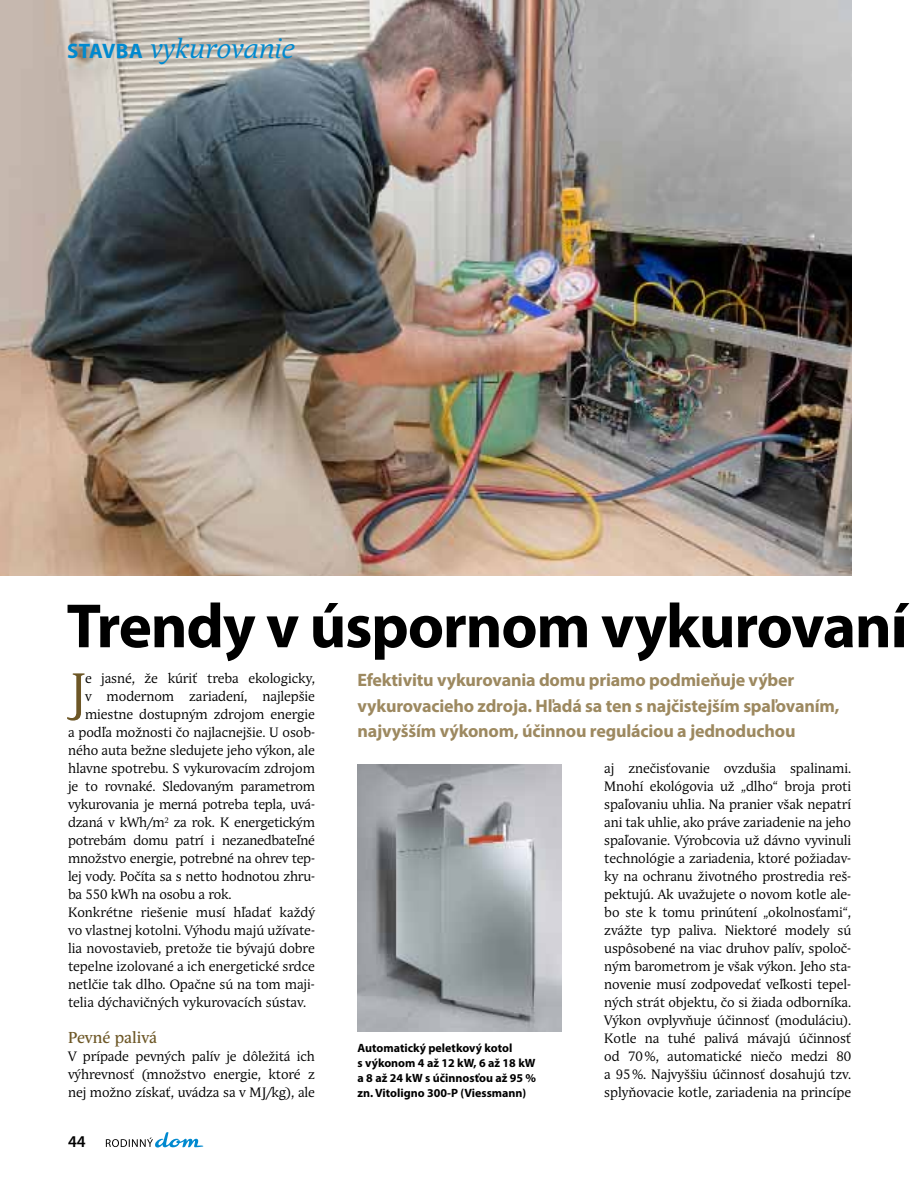
<style>
.page{position:relative;width:915px;height:1191px;background:#fff}
.page>*{position:absolute;margin:0;border:0;box-sizing:border-box;transform-origin:0 0}
.t1{font:700 63px "Myriad Pro";letter-spacing:-.02em;color:#000}
.t2{font:50.4px "Andulka Book Pro";color:#6d5726}
.t3{font:italic 27px "Andulka Book Pro";color:#0089cf}
.t4{font:700 18px/25.5px "Myriad Pro";letter-spacing:-.01em;color:#9d8960}
.t5{font:600 16.5px "Myriad Pro";color:#000}
.t6{font:15.75px "Andulka Text Pro";color:#6d5726}
.t7{font:13.5px/18px "Andulka Book Pro";letter-spacing:-.005em;color:#000;text-align:justify}
.t8{font:700 12px/15px "Myriad Pro";color:#000}
.s1{font-family:"Myriad Pro";font-weight:700;font-style:normal;font-size:21px}
</style>
<div class="page">
<img style="left:0;top:0;width:850px;height:575px">
<img style="left:357px;top:764px;width:204px;height:267px">
<svg style="left:106px;top:1132px;width:97px;height:15px"></svg>
<h3 class="t3" style="left:67px;top:33px;width:229px"><span class="s1">stav ba</span> vykurovanie</h3>
<h1 class="t1" style="left:67px;top:585px;width:842px">Trendy v úspornom vykurovaní</h1>
<h3 class="t4" style="left:357px;top:667px;width:483px">Efektivitu vykurovania domu priamo podmieňuje výber vykurovacieho zdroja. Hľadá sa ten s najčistejším spaľovaním, najvyšším výkonom, účinnou reguláciou a jednoduchou</h3>
<h2 class="t2" style="left:68px;top:662px;width:19px">J</h2>
<p class="t7" style="left:85px;top:669px;width:231px">e jasné, že kúriť treba ekologicky,</p>
<p class="t7" style="left:85px;top:687px;width:231px">v modernom zariadení, najlepšie</p>
<p class="t7" style="left:85px;top:705px;width:231px">miestne dostupným zdrojom energie</p>
<p class="t7" style="left:68px;top:723px;width:248px">a podľa možnosti čo najlacnejšie. U osob-</p>
<p class="t7" style="left:68px;top:741px;width:248px">ného auta bežne sledujete jeho výkon, ale</p>
<p class="t7" style="left:68px;top:759px;width:248px">hlavne spotrebu. S vykurovacím zdrojom</p>
<p class="t7" style="left:68px;top:777px;width:248px">je to rovnaké. Sledovaným parametrom</p>
<p class="t7" style="left:68px;top:795px;width:248px">vykurovania je merná potreba tepla, uvá-</p>
<p class="t7" style="left:68px;top:813px;width:248px">dzaná v kWh/m<sup>2</sup> za rok. K energetickým</p>
<p class="t7" style="left:68px;top:831px;width:248px">potrebám domu patrí i nezanedbateľné</p>
<p class="t7" style="left:68px;top:849px;width:248px">množstvo energie, potrebné na ohrev tep-</p>
<p class="t7" style="left:68px;top:867px;width:248px">lej vody. Počíta sa s netto hodnotou zhru-</p>
<p class="t7" style="left:68px;top:885px;width:165px">ba 550 kWh na osobu a rok.</p>
<p class="t7" style="left:68px;top:903px;width:248px">Konkrétne riešenie musí hľadať každý</p>
<p class="t7" style="left:68px;top:921px;width:248px">vo vlastnej kotolni. Výhodu majú užívate-</p>
<p class="t7" style="left:68px;top:939px;width:248px">lia novostavieb, pretože tie bývajú dobre</p>
<p class="t7" style="left:68px;top:957px;width:248px">tepelne izolované a ich energetické srdce</p>
<p class="t7" style="left:68px;top:975px;width:248px">netlčie tak dlho. Opačne sú na tom maji-</p>
<p class="t7" style="left:68px;top:993px;width:239px">telia dýchavičných vykurovacích sústav.</p>
<p class="t6" style="left:68px;top:1028px;width:90px">Pevné palivá</p>
<p class="t7" style="left:68px;top:1047px;width:248px">V prípade pevných palív je dôležitá ich výhrevnosť (množstvo energie, ktoré z nej možno získať, uvádza sa v MJ/kg), ale</p>
<p class="t7" style="left:604px;top:759px;width:248px">aj znečisťovanie ovzdušia spalinami.<br>Mnohí ekológovia už „dlho“ broja proti spaľovaniu uhlia. Na pranier však nepatrí ani tak uhlie, ako práve zariadenie na jeho spaľovanie. Výrobcovia už dávno vyvinuli technológie a zariadenia, ktoré požiadav&shy;ky na ochranu životného prostredia reš&shy;pektujú. Ak uvažujete o novom kotle ale&shy;bo ste k tomu prinútení „okolnosťami“, zvážte typ paliva. Niektoré modely sú uspôsobené na viac druhov palív, spoloč&shy;ným barometrom je však výkon. Jeho sta&shy;novenie musí zodpovedať veľkosti tepel&shy;ných strát objektu, čo si žiada odborníka.<br>Výkon ovplyvňuje účinnosť (moduláciu).<br>Kotle na tuhé palivá mávajú účinnosť od 70%, automatické niečo medzi 80 a 95%. Najvyššiu účinnosť dosahujú tzv. splyňovacie kotle, zariadenia na princípe</p>
<p class="t8" style="left:357px;top:1040px;width:180px">Automatický peletkový kotol<br>s výkonom 4 až 12 kW, 6 až 18 kW a 8 až 24 kW s účinnosťou až 95 % zn. Vitoligno 300-P (Viessmann)</p>
<p class="t5" style="left:68px;top:1130px;width:19px">44</p>
</div>
